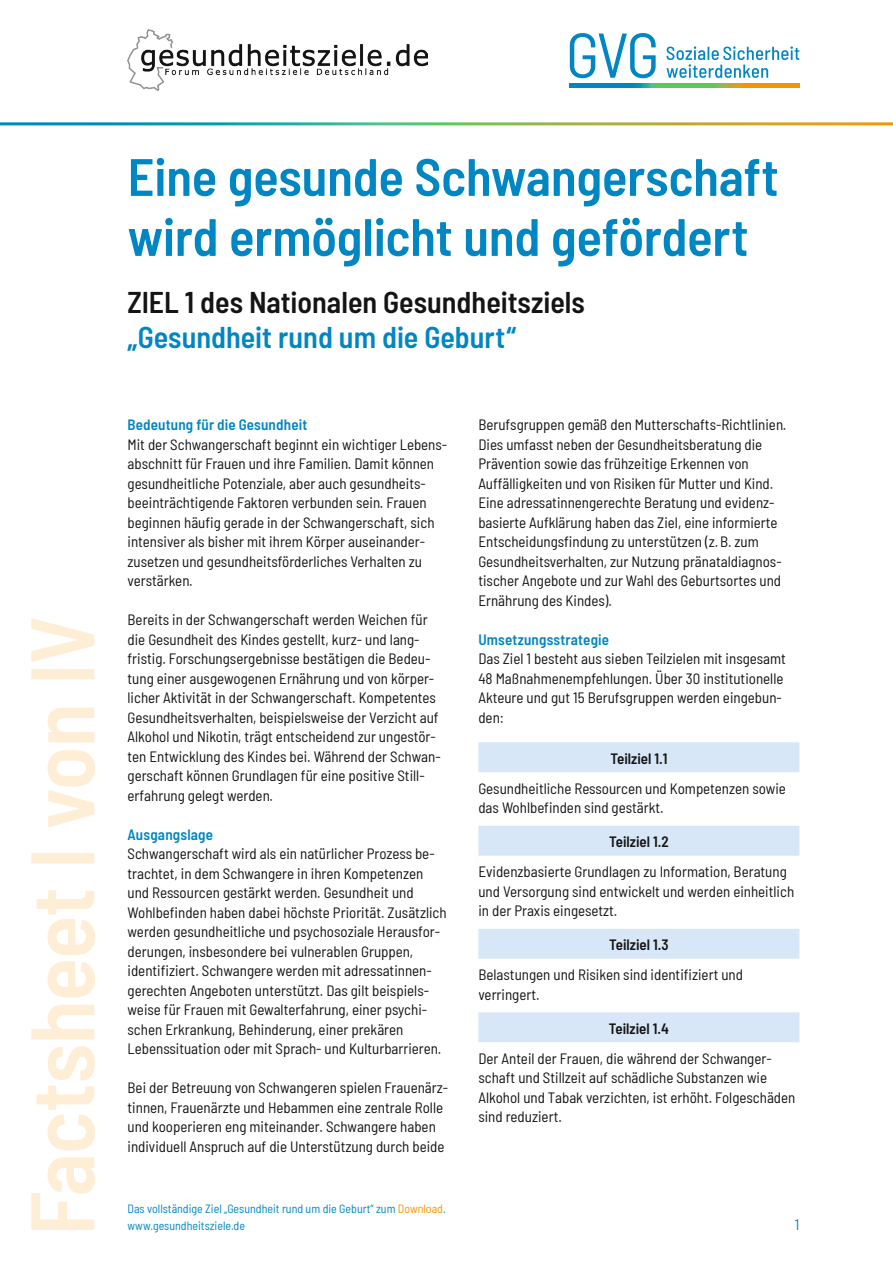
<style>
.page{position:relative;width:893px;height:1263px;background:#fff}
.page>*{position:absolute;margin:0;border:0;box-sizing:border-box;transform-origin:0 0}
.t1{font:600 semi-condensed 90px "Barlow";letter-spacing:-.015em;color:#ffeed6}
.t2{font:600 semi-condensed 52.5px/60px "Barlow";letter-spacing:-.005em;color:#0086c2}
.t3{font:600 semi-condensed 30px "Barlow";color:#131413}
.t4{font:600 semi-condensed 30px "Barlow";color:#0086c2}
.t5{font:semi-condensed 15px/19.5px "Barlow";color:#131413}
.t6{font:600 semi-condensed 15px "Barlow";letter-spacing:.01em;color:#0086c2}
.t7{font:600 semi-condensed 15px "Barlow";color:#131413}
.t8{font:semi-condensed 15px "Barlow";color:#0086c2}
.t9{font:semi-condensed 12px "Barlow";color:#0086c2}
.s1{color:#f59401}
</style>
<div class="page">
<svg style="left:570px;top:33px;width:86px;height:45px"></svg>
<svg style="left:666px;top:46px;width:133px;height:32px"></svg>
<svg style="left:570px;top:83px;width:229px;height:4px"></svg>
<img style="left:128px;top:30px;width:299px;height:60px">
<svg style="left:478px;top:742px;width:321px;height:300px"></svg>
<h1 class="t1" style="left:-3px;top:1236px;width:621px;rotate:-90deg">Factsheet I von IV</h1>
<h2 class="t2" style="left:128px;top:143px;width:653px">Eine gesunde Schwangerschaft wird ermöglicht und gefördert</h2>
<h3 class="t3" style="left:128px;top:281px;width:459px">ZIEL 1 des Nationalen Gesundheitsziels</h3>
<h3 class="t4" style="left:128px;top:315px;width:390px">„Gesundheit rund um die Geburt“</h3>
<p class="t6" style="left:128px;top:414px;width:181px">Bedeutung für die Gesundheit</p>
<p class="t5" style="left:128px;top:433px;width:321px">Mit der Schwangerschaft beginnt ein wichtiger Lebens&shy;abschnitt für Frauen und ihre Familien. Damit können gesundheitliche Potenziale, aber auch gesundheits&shy;beeinträchtigende Faktoren verbunden sein. Frauen beginnen häufig gerade in der Schwangerschaft, sich intensiver als bisher mit ihrem Körper auseinander&shy;zusetzen und gesundheitsförderliches Verhalten zu verstärken.</p>
<p class="t5" style="left:128px;top:609px;width:315px">Bereits in der Schwangerschaft werden Weichen für die Gesundheit des Kindes gestellt, kurz- und lang&shy;fristig. Forschungsergebnisse bestätigen die Bedeu&shy;tung einer ausgewogenen Ernährung und von körper&shy;licher Aktivität in der Schwangerschaft. Kompetentes Gesundheitsverhalten, beispielsweise der Verzicht auf Alkohol und Nikotin, trägt entscheidend zur ungestör&shy;ten Entwicklung des Kindes bei. Während der Schwan&shy;gerschaft können Grundlagen für eine positive Still&shy;erfahrung gelegt werden.</p>
<p class="t6" style="left:128px;top:823px;width:87px">Ausgangslage</p>
<p class="t5" style="left:128px;top:843px;width:321px">Schwangerschaft wird als ein natürlicher Prozess be&shy;trachtet, in dem Schwangere in ihren Kompetenzen und Ressourcen gestärkt werden. Gesundheit und Wohlbefinden haben dabei höchste Priorität. Zusätzlich werden gesundheitliche und psychosoziale Herausfor&shy;derungen, insbesondere bei vulnerablen Gruppen, identifiziert. Schwangere werden mit adressatinnen&shy;gerechten Angeboten unterstützt. Das gilt beispiels&shy;weise für Frauen mit Gewalterfahrung, einer psychi&shy;schen Erkrankung, Behinderung, einer prekären Lebenssituation oder mit Sprach- und Kulturbarrieren.</p>
<p class="t5" style="left:128px;top:1077px;width:322px">Bei der Betreuung von Schwangeren spielen Frauenärz&shy;tinnen, Frauenärzte und Hebammen eine zentrale Rolle und kooperieren eng miteinander. Schwangere haben individuell Anspruch auf die Unterstützung durch beide</p>
<p class="t9" style="left:128px;top:1200px;width:320px">Das vollständige Ziel „Gesundheit rund um die Geburt“ zum <span class="s1">Download</span>.</p>
<p class="t9" style="left:128px;top:1217px;width:119px">www.gesundheitsziele.de</p>
<p class="t5" style="left:478px;top:414px;width:310px">Berufsgruppen gemäß den Mutterschafts-Richtlinien.<br>Dies umfasst neben der Gesundheitsberatung die Prävention sowie das frühzeitige Erkennen von Auffälligkeiten und von Risiken für Mutter und Kind.<br>Eine adressatinnengerechte Beratung und evidenz&shy;basierte Aufklärung haben das Ziel, eine informierte Entscheidungsfindung zu unterstützen (z.B. zum Gesundheitsverhalten, zur Nutzung pränataldiagnos&shy;tischer Angebote und zur Wahl des Geburtsortes und Ernährung des Kindes).</p>
<p class="t6" style="left:478px;top:628px;width:132px">Umsetzungsstrategie</p>
<p class="t5" style="left:478px;top:648px;width:309px">Das Ziel 1 besteht aus sieben Teilzielen mit insgesamt 48 Maßnahmenempfehlungen. Über 30 institutionelle Akteure und gut 15 Berufsgruppen werden eingebun&shy;den:</p>
<p class="t7" style="left:610px;top:747px;width:59px">Teilziel 1.1</p>
<p class="t5" style="left:478px;top:777px;width:309px">Gesundheitliche Ressourcen und Kompetenzen sowie das Wohlbefinden sind gestärkt.</p>
<p class="t7" style="left:609px;top:831px;width:61px">Teilziel 1.2</p>
<p class="t5" style="left:478px;top:861px;width:317px">Evidenzbasierte Grundlagen zu Information, Beratung und Versorgung sind entwickelt und werden einheitlich in der Praxis eingesetzt.</p>
<p class="t7" style="left:609px;top:934px;width:61px">Teilziel 1.3</p>
<p class="t5" style="left:478px;top:964px;width:266px">Belastungen und Risiken sind identifiziert und verringert.</p>
<p class="t7" style="left:609px;top:1017px;width:62px">Teilziel 1.4</p>
<p class="t5" style="left:478px;top:1047px;width:318px">Der Anteil der Frauen, die während der Schwanger&shy;schaft und Stillzeit auf schädliche Substanzen wie Alkohol und Tabak verzichten, ist erhöht. Folgeschäden sind reduziert.</p>
<p class="t8" style="left:795px;top:1213px;width:6px">1</p>
</div>
